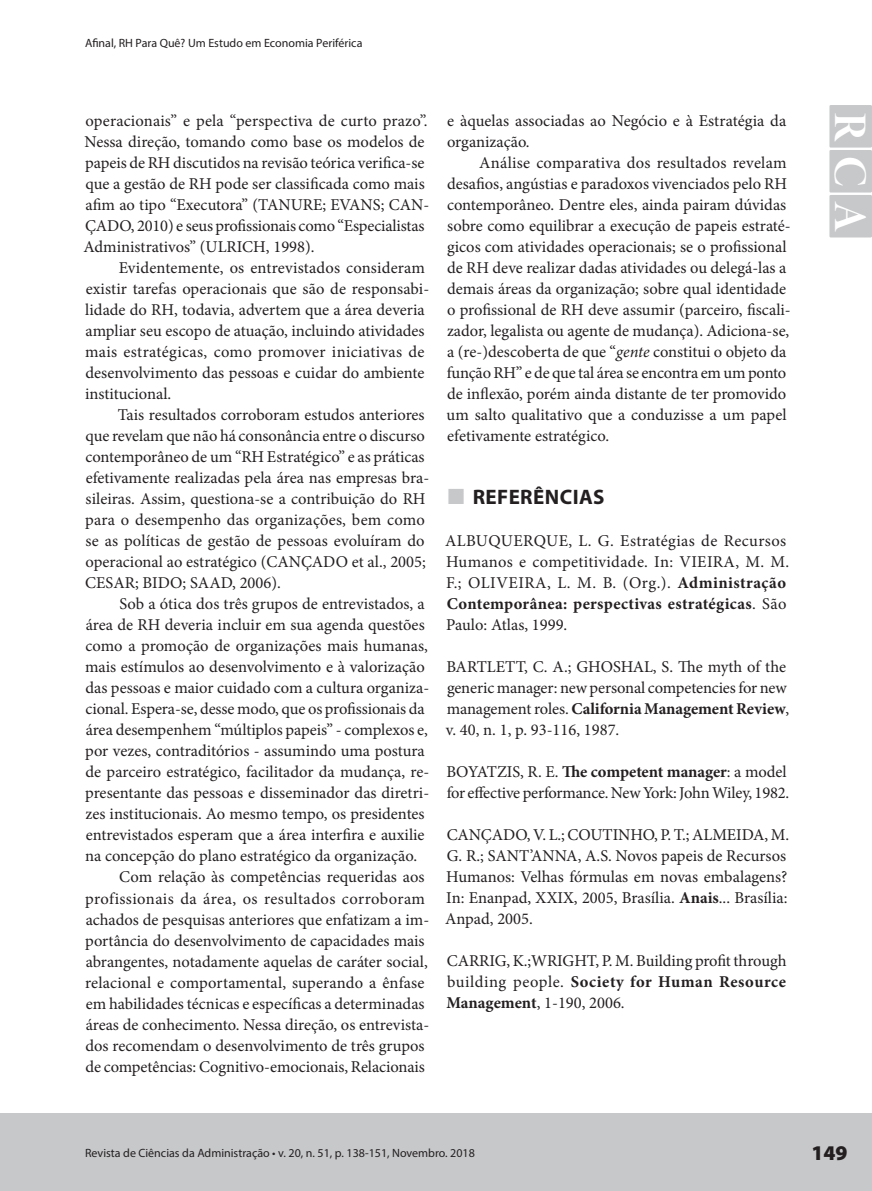
<style>
.page{position:relative;width:872px;height:1191px;background:#fff}
.page>*{position:absolute;margin:0;border:0;box-sizing:border-box;transform-origin:0 0}
.t1{font:46.8px "Minion Pro Bold Disp";color:#fff}
.t2{font:700 21px "Myriad Pro";letter-spacing:.02em;color:#231f20}
.t3{font:900 21px "Myriad Pro";color:#231f20}
.t4{font:16.5px/21px "Minion Pro";color:#231f20}
.t5{font:16.5px/21px "Minion Pro";letter-spacing:.02em;color:#231f20}
.t6{font:16.5px "Minion Pro";letter-spacing:.025em;color:#231f20}
.t7{font:12px "Myriad Pro";color:#231f20}
.s1{font-style:italic}
.s2{font-weight:700}
</style>
<div class="page">
<div style="left:0;top:1113px;width:872px;height:78px;background:#c7c8ca"></div>
<div style="left:829px;top:105px;width:43px;height:43px;background:#c7c8ca"></div>
<div style="left:829px;top:150px;width:43px;height:42px;background:#c7c8ca"></div>
<div style="left:829px;top:195px;width:43px;height:42px;background:#c7c8ca"></div>
<p class="t7" style="left:85px;top:35px;width:279px">Afinal, RH Para Quê? Um Estudo em Economia Periférica</p>
<p class="t4" style="left:84px;top:110px;width:347px">operacionais” e pela “perspectiva de curto prazo”.<br>Nessa direção, tomando como base os modelos de papeis de RH discutidos na revisão teórica verifica-se que a gestão de RH pode ser classificada como mais afim ao tipo “Executora” (TANURE; EVANS; CAN-ÇADO, 2010) e seus profissionais como “Especialistas Administrativos” (ULRICH, 1998).</p>
<p class="t4" style="left:85px;top:257px;width:346px;text-indent:34px">Evidentemente, os entrevistados consideram existir tarefas operacionais que são de responsabi&shy;lidade do RH, todavia, advertem que a área deveria ampliar seu escopo de atuação, incluindo atividades mais estratégicas, como promover iniciativas de desenvolvimento das pessoas e cuidar do ambiente institucional.</p>
<p class="t4" style="left:85px;top:404px;width:345px;text-indent:33px">Tais resultados corroboram estudos anteriores que revelam que não há consonância entre o discurso contemporâneo de um “RH Estratégico” e as práticas efetivamente realizadas pela área nas empresas bra&shy;sileiras. Assim, questiona-se a contribuição do RH para o desempenho das organizações, bem como se as políticas de gestão de pessoas evoluíram do operacional ao estratégico (CANÇADO et al., 2005; CESAR; BIDO; SAAD, 2006).</p>
<p class="t4" style="left:119px;top:593px;width:307px">Sob a ótica dos três grupos de entrevistados, a</p>
<p class="t4" style="left:86px;top:614px;width:340px">área de RH deveria incluir em sua agenda questões</p>
<p class="t4" style="left:85px;top:635px;width:344px">como a promoção de organizações mais humanas,</p>
<p class="t4" style="left:85px;top:656px;width:341px">mais estímulos ao desenvolvimento e à valorização</p>
<p class="t4" style="left:85px;top:677px;width:345px">das pessoas e maior cuidado com a cultura organiza-</p>
<p class="t4" style="left:85px;top:698px;width:341px">cional. Espera-se, desse modo, que os profissionais da</p>
<p class="t4" style="left:86px;top:719px;width:344px">área desempenhem “múltiplos papeis” - complexos e,</p>
<p class="t4" style="left:85px;top:740px;width:341px">por vezes, contraditórios - assumindo uma postura</p>
<p class="t4" style="left:85px;top:761px;width:345px">de parceiro estratégico, facilitador da mudança, re-</p>
<p class="t4" style="left:85px;top:782px;width:345px">presentante das pessoas e disseminador das diretri-</p>
<p class="t4" style="left:85px;top:803px;width:341px">zes institucionais. Ao mesmo tempo, os presidentes</p>
<p class="t4" style="left:86px;top:824px;width:340px">entrevistados esperam que a área interfira e auxilie</p>
<p class="t4" style="left:85px;top:845px;width:333px">na concepção do plano estratégico da organização.</p>
<p class="t4" style="left:119px;top:866px;width:307px">Com relação às competências requeridas aos</p>
<p class="t6" style="left:85px;top:887px;width:341px">profissionais da área, os resultados corroboram</p>
<p class="t4" style="left:86px;top:908px;width:345px">achados de pesquisas anteriores que enfatizam a im-</p>
<p class="t4" style="left:85px;top:929px;width:341px">portância do desenvolvimento de capacidades mais</p>
<p class="t4" style="left:86px;top:950px;width:343px">abrangentes, notadamente aquelas de caráter social,</p>
<p class="t4" style="left:85px;top:971px;width:341px">relacional e comportamental, superando a ênfase</p>
<p class="t4" style="left:86px;top:992px;width:340px">em habilidades técnicas e específicas a determinadas</p>
<p class="t4" style="left:86px;top:1014px;width:345px">áreas de conhecimento. Nessa direção, os entrevista-</p>
<p class="t4" style="left:85px;top:1035px;width:341px">dos recomendam o desenvolvimento de três grupos</p>
<p class="t4" style="left:85px;top:1056px;width:341px">de competências: Cognitivo-emocionais, Relacionais</p>
<p class="t4" style="left:447px;top:111px;width:341px">e àquelas associadas ao Negócio e à Estratégia da organização.</p>
<p class="t4" style="left:446px;top:153px;width:346px;text-indent:33px">Análise comparativa dos resultados revelam desafios, angústias e paradoxos vivenciados pelo RH contemporâneo. Dentre eles, ainda pairam dúvidas sobre como equilibrar a execução de papeis estraté&shy;gicos com atividades operacionais; se o profissional de RH deve realizar dadas atividades ou delegá-las a demais áreas da organização; sobre qual identidade o profissional de RH deve assumir (parceiro, fiscali&shy;zador, legalista ou agente de mudança). Adiciona-se, a (re-)descoberta de que “<span class="s1">gente</span> constitui o objeto da função RH” e de que tal área se encontra em um ponto de inflexão, porém ainda distante de ter promovido um salto qualitativo que a conduzisse a um papel efetivamente estratégico.</p>
<p class="t2" style="left:472px;top:483px;width:133px">REFERÊNCIAS</p>
<p class="t5" style="left:445px;top:530px;width:345px">ALBUQUERQUE, L. G. Estratégias de Recursos Humanos e competitividade. In: VIEIRA, M. M.<br>F.; OLIVEIRA, L. M. B. (Org.). <span class="s2">Administração Contemporânea: perspectivas estratégicas</span>. São Paulo: Atlas, 1999.</p>
<p class="t4" style="left:446px;top:656px;width:345px">BARTLETT, C. A.; GHOSHAL, S. The myth of the generic manager: new personal competencies for new management roles. <span class="s2">California Management Review</span>, v. 40, n. 1, p. 93-116, 1987.</p>
<p class="t4" style="left:446px;top:761px;width:344px">BOYATZIS, R. E. <span class="s2">The competent manager</span>: a model for effective performance. New York: John Wiley, 1982.</p>
<p class="t4" style="left:445px;top:824px;width:345px">CANÇADO, V. L.; COUTINHO, P. T.; ALMEIDA, M.<br>G. R.; SANT’ANNA, A.S. Novos papeis de Recursos Humanos: Velhas fórmulas em novas embalagens?<br>In: Enanpad, XXIX, 2005, Brasília. <span class="s2">Anais</span>... Brasília:<br>Anpad, 2005.</p>
<p class="t4" style="left:446px;top:950px;width:342px;text-align:justify">CARRIG, K.;WRIGHT, P. M. Building profit through building people. <span class="s2">Society for Human Resource Management</span>, 1-190, 2006.</p>
<h1 class="t1" style="left:878px;top:112px;width:121px;rotate:90deg">RCA</h1>
<p class="t7" style="left:85px;top:1145px;width:391px">Revista de Ciências da Administração • v. 20, n. 51, p. 138-151, Novembro. 2018</p>
<p class="t3" style="left:811px;top:1141px;width:38px">149</p>
</div>
